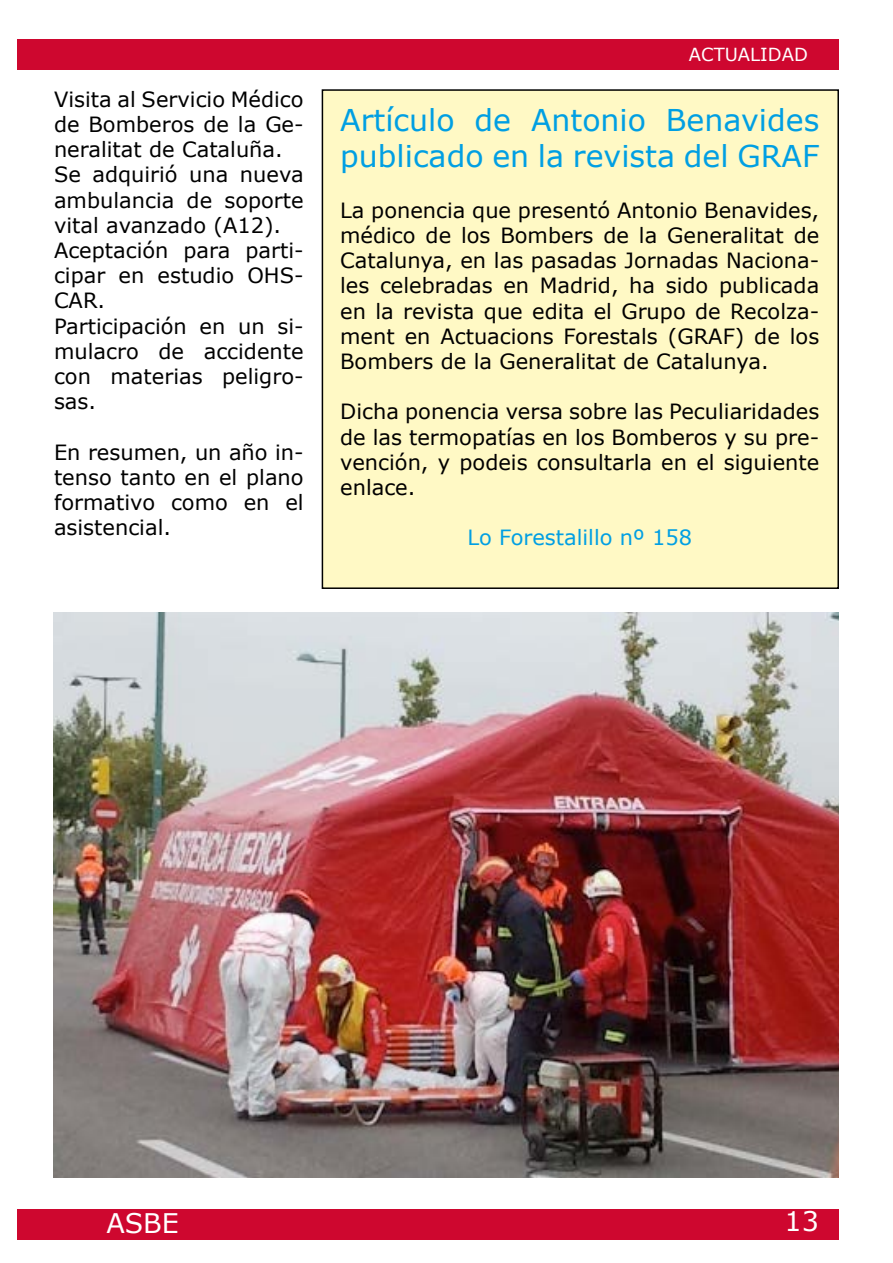
<style>
.page{position:relative;width:893px;height:1263px;background:#fff}
.page>*{position:absolute;margin:0;border:0;box-sizing:border-box;transform-origin:0 0}
.t1{font:30px/36px "MS Reference Sans Serif";color:#009fe3}
.t2{font:27px "MS Reference Sans Serif";color:#fff}
.t3{font:21px/25.2px "MS Reference Sans Serif";color:#000;text-align:justify}
.t4{font:21px "MS Reference Sans Serif";color:#009fe3}
.t5{font:18px "MS Reference Sans Serif";color:#fff}
</style>
<div class="page">
<div style="left:322px;top:90px;width:516px;height:498px;background:#fff9c5"></div>
<div style="left:322px;top:89px;width:517px;height:500px;border:2px solid #000"></div>
<div style="left:17px;top:39px;width:822px;height:30px;background:#ce072f"></div>
<img style="left:54px;top:612px;width:784px;height:566px">
<div style="left:17px;top:1209px;width:822px;height:30px;background:#ce072f"></div>
<p class="t3" style="left:54px;top:86px;width:251px;text-align:left">Visita al Servicio Médico de Bomberos de la Ge&shy;neralitat de Cataluña.<br>Se adquirió una nueva ambulancia de soporte vital avanzado (A12).<br>Aceptación para parti&shy;cipar en estudio OHS-<br>CAR.<br>Participación en un si&shy;mulacro de accidente con materias peligro&shy;sas.</p>
<p class="t3" style="left:54px;top:439px;width:251px">En resumen, un año in&shy;tenso tanto en el plano formativo como en el asistencial.</p>
<p class="t5" style="left:689px;top:42px;width:121px">ACTUALIDAD</p>
<h1 class="t1" style="left:340px;top:101px;width:481px">Artículo de Antonio Benavides publicado en la revista del GRAF</h1>
<p class="t3" style="left:340px;top:197px;width:481px">La ponencia que presentó Antonio Benavides, médico de los Bombers de la Generalitat de Catalunya, en las pasadas Jornadas Naciona&shy;les celebradas en Madrid, ha sido publicada en la revista que edita el Grupo de Recolza&shy;ment en Actuacions Forestals (GRAF) de los Bombers de la Generalitat de Catalunya.</p>
<p class="t3" style="left:340px;top:398px;width:481px">Dicha ponencia versa sobre las Peculiaridades de las termopatías en los Bomberos y su pre&shy;vención, y podeis consultarla en el siguiente enlace.</p>
<p class="t4" style="left:467px;top:524px;width:226px">Lo Forestalillo nº 158</p>
<p class="t2" style="left:106px;top:1206px;width:74px">ASBE</p>
<p class="t2" style="left:784px;top:1204px;width:36px">13</p>
</div>
